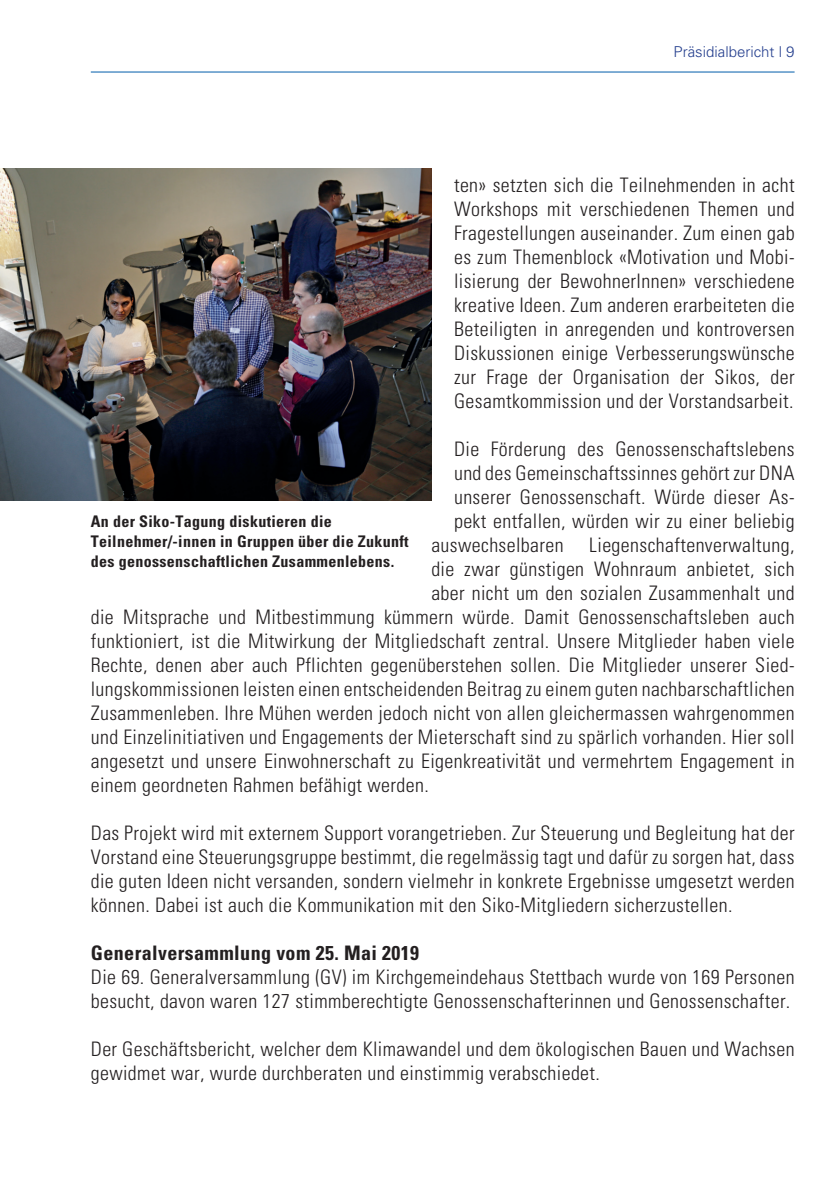
<style>
.page{position:relative;width:840px;height:1191px;background:#fff}
.page>*{position:absolute;margin:0;border:0;box-sizing:border-box;transform-origin:0 0}
.t1{font:300 condensed 20px/24px "Univers";letter-spacing:.02em;color:#231f20;text-align:justify}
.t2{font:700 condensed 20px "Univers";letter-spacing:.02em;color:#231f20}
.t3{font:700 condensed 16px/20px "Univers";letter-spacing:.02em;color:#231f20}
.t4{font:300 15px "Univers";color:#253f8e}
</style>
<div class="page">
<hr style="left:91px;top:72px;width:703px;height:1px;background:#015dab">
<img style="left:0;top:168px;width:431px;height:333px">
<p class="t4" style="left:673px;top:43px;width:122px">Präsidialbericht | 9</p>
<p class="t1" style="left:454px;top:173px;width:342px">ten» setzten sich die Teilnehmenden in acht Workshops mit verschiedenen Themen und Fragestellungen auseinander. Zum einen gab es zum Themenblock «Motivation und Mobi&shy;lisierung der BewohnerInnen» verschiedene kreative Ideen. Zum anderen erarbeiteten die Beteiligten in anregenden und kontroversen Diskussionen einige Verbesserungswünsche zur Frage der Organisation der Sikos, der Gesamtkommission und der Vorstandsarbeit.</p>
<p class="t1" style="left:454px;top:437px;width:342px">Die Förderung des Genossenschaftslebens</p>
<p class="t1" style="left:454px;top:461px;width:342px">und des Gemeinschaftssinnes gehört zur DNA</p>
<p class="t1" style="left:454px;top:485px;width:342px">unserer Genossenschaft. Würde dieser As-</p>
<p class="t1" style="left:454px;top:509px;width:342px">pekt entfallen, würden wir zu einer beliebig</p>
<p class="t1" style="left:431px;top:533px;width:134px">auswechselbaren</p>
<p class="t1" style="left:589px;top:533px;width:207px">Liegenschaftenverwaltung,</p>
<p class="t1" style="left:431px;top:557px;width:364px">die zwar günstigen Wohnraum anbietet, sich</p>
<p class="t1" style="left:431px;top:581px;width:364px">aber nicht um den sozialen Zusammenhalt und</p>
<p class="t1" style="left:91px;top:605px;width:704px">die Mitsprache und Mitbestimmung kümmern würde. Damit Genossenschaftsleben auch</p>
<p class="t1" style="left:91px;top:629px;width:705px">funktioniert, ist die Mitwirkung der Mitgliedschaft zentral. Unsere Mitglieder haben viele</p>
<p class="t1" style="left:91px;top:653px;width:705px">Rechte, denen aber auch Pflichten gegenüberstehen sollen. Die Mitglieder unserer Sied-</p>
<p class="t1" style="left:91px;top:677px;width:705px">lungskommissionen leisten einen entscheidenden Beitrag zu einem guten nachbarschaftlichen</p>
<p class="t1" style="left:91px;top:701px;width:704px">Zusammenleben. Ihre Mühen werden jedoch nicht von allen gleichermassen wahrgenommen</p>
<p class="t1" style="left:91px;top:725px;width:705px">und Einzelinitiativen und Engagements der Mieterschaft sind zu spärlich vorhanden. Hier soll</p>
<p class="t1" style="left:91px;top:749px;width:705px">angesetzt und unsere Einwohnerschaft zu Eigenkreativität und vermehrtem Engagement in</p>
<p class="t1" style="left:91px;top:773px;width:339px">einem geordneten Rahmen befähigt werden.</p>
<p class="t1" style="left:91px;top:821px;width:705px">Das Projekt wird mit externem Support vorangetrieben. Zur Steuerung und Begleitung hat der Vorstand eine Steuerungsgruppe bestimmt, die regelmässig tagt und dafür zu sorgen hat, dass die guten Ideen nicht versanden, sondern vielmehr in konkrete Ergebnisse umgesetzt werden können. Dabei ist auch die Kommunikation mit den Siko-Mitgliedern sicherzustellen.</p>
<p class="t2" style="left:91px;top:941px;width:329px">Generalversammlung vom 25. Mai 2019</p>
<p class="t1" style="left:91px;top:965px;width:704px">Die 69. Generalversammlung (GV) im Kirchgemeindehaus Stettbach wurde von 169 Personen besucht, davon waren 127 stimmberechtigte Genossenschafterinnen und Genossenschafter.</p>
<p class="t1" style="left:91px;top:1037px;width:705px">Der Geschäftsbericht, welcher dem Klimawandel und dem ökologischen Bauen und Wachsen gewidmet war, wurde durchberaten und einstimmig verabschiedet.</p>
<p class="t3" style="left:91px;top:511px;width:319px">An der Siko-Tagung diskutieren die<br>Teilnehmer/-innen in Gruppen über die Zukunft des genossenschaftlichen Zusammenlebens.</p>
</div>
